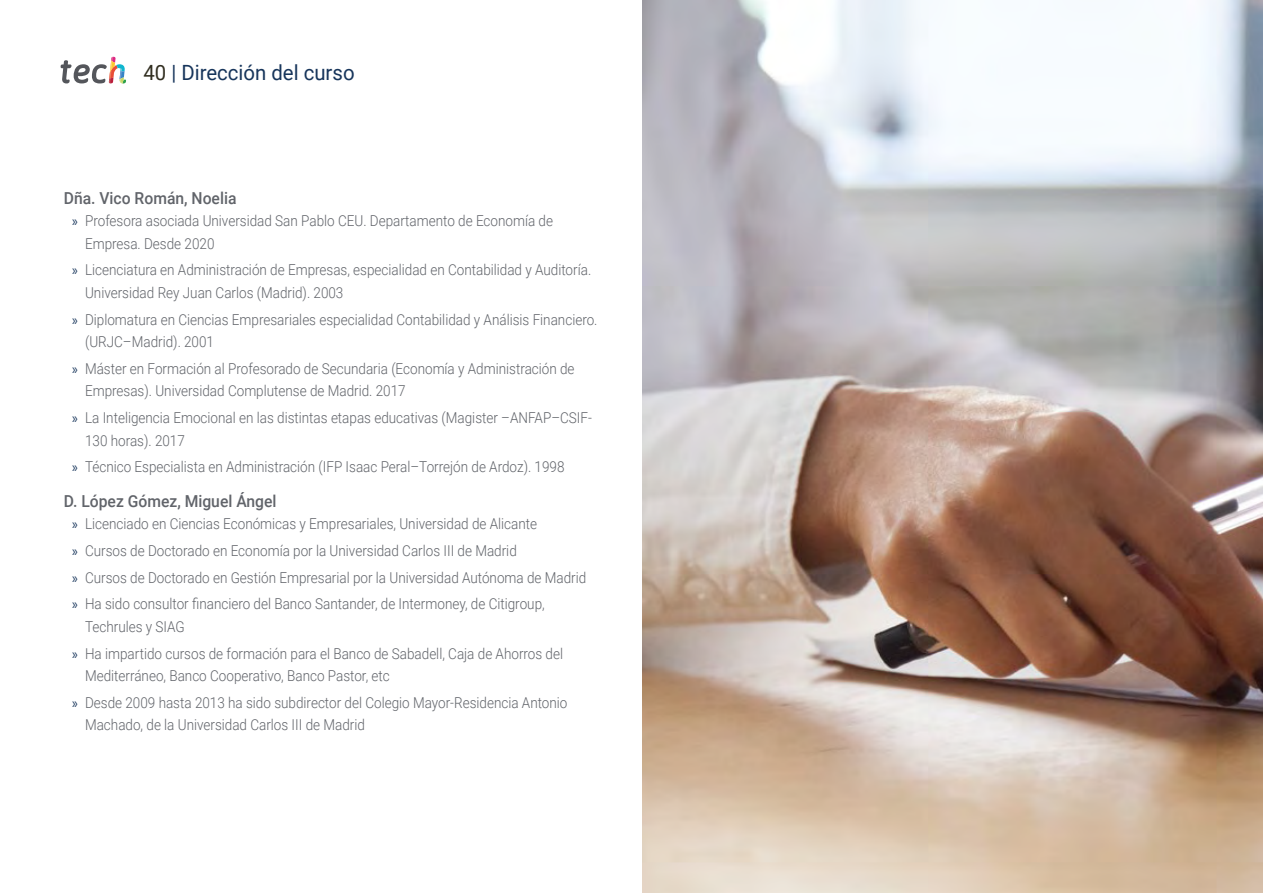
<style>
.page{position:relative;width:1263px;height:893px;background:#fff}
.page>*{position:absolute;margin:0;border:0;box-sizing:border-box;transform-origin:0 0}
.t1{font:21px "Roboto";color:#17355b}
.t2{font:500 16.5px "Roboto";color:#61646a;scale:.95 1}
.t3{font:300 15px/22.5px "Roboto";color:#61646a;scale:.9 1}
.s1{color:#312e20}
.s2{font-family:"Myriad Pro";font-weight:400;color:#17355b}
</style>
<div class="page">
<svg style="left:61px;top:57px;width:65px;height:27px"></svg>
<img style="left:642px;top:0;width:621px;height:893px">
<h1 class="t1" style="left:144px;top:57px;width:213px"><span class="s1">40</span> | Dirección del curso</h1>
<p class="t2" style="left:64px;top:186px;width:183px">Dña. Vico Román, Noelia</p>
<p class="t3" style="left:85px;top:209px;width:521px;text-indent:-13px"><span class="s2">»</span> Profesora asociada Universidad San Pablo CEU. Departamento de Economía de<br>Empresa. Desde 2020</p>
<p class="t3" style="left:85px;top:258px;width:564px;text-indent:-13px"><span class="s2">»</span> Licenciatura en Administración de Empresas, especialidad en Contabilidad y Auditoría.<br>Universidad Rey Juan Carlos (Madrid). 2003</p>
<p class="t3" style="left:85px;top:307px;width:571px;text-indent:-13px"><span class="s2">»</span> Diplomatura en Ciencias Empresariales especialidad Contabilidad y Análisis Financiero. (URJC–Madrid). 2001</p>
<p class="t3" style="left:85px;top:357px;width:545px;text-indent:-13px"><span class="s2">»</span> Máster en Formación al Profesorado de Secundaria (Economía y Administración de<br>Empresas). Universidad Complutense de Madrid. 2017</p>
<p class="t3" style="left:85px;top:406px;width:565px;text-indent:-13px"><span class="s2">»</span> La Inteligencia Emocional en las distintas etapas educativas (Magister –ANFAP–CSIF-<br>130 horas). 2017</p>
<p class="t3" style="left:72px;top:455px;width:548px"><span class="s2">»</span> Técnico Especialista en Administración (IFP Isaac Peral–Torrejón de Ardoz). 1998</p>
<p class="t2" style="left:64px;top:489px;width:225px">D. López Gómez, Miguel Ángel</p>
<p class="t3" style="left:72px;top:510px;width:573px;line-height:26.7px"><span class="s2">»</span> Licenciado en Ciencias Económicas y Empresariales, Universidad de Alicante<br><span class="s2">»</span> Cursos de Doctorado en Economía por la Universidad Carlos III de Madrid<br><span class="s2">»</span> Cursos de Doctorado en Gestión Empresarial por la Universidad Autónoma de Madrid <span class="s2">»</span> Ha sido consultor financiero del Banco Santander, de Intermoney, de Citigroup,</p>
<p class="t3" style="left:72px;top:612px;width:547px;line-height:26.7px;text-indent:13px">Techrules y SIAG<br><span class="s2">»</span> Ha impartido cursos de formación para el Banco de Sabadell, Caja de Ahorros del</p>
<p class="t3" style="left:72px;top:662px;width:552px;line-height:26.7px;text-indent:13px">Mediterráneo, Banco Cooperativo, Banco Pastor, etc<br><span class="s2">»</span> Desde 2009 hasta 2013 ha sido subdirector del Colegio Mayor-Residencia Antonio</p>
<p class="t3" style="left:85px;top:713px;width:312px">Machado, de la Universidad Carlos III de Madrid</p>
</div>
